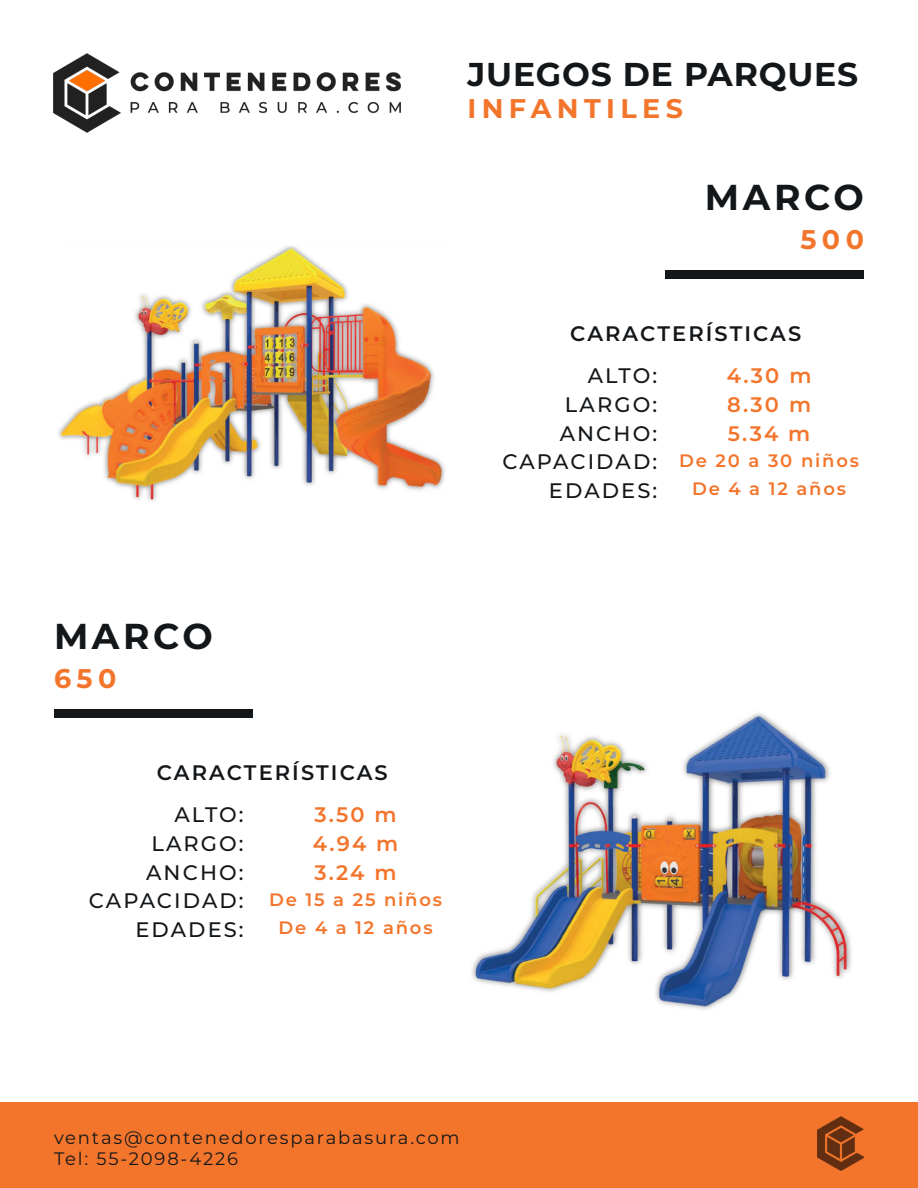
<style>
.page{position:relative;width:918px;height:1188px;background:#fff}
.page>*{position:absolute;margin:0;border:0;box-sizing:border-box;transform-origin:0 0}
.t1{font:700 36px "Montserrat";letter-spacing:.1em;color:#14171a}
.t2{font:700 33px "Montserrat";letter-spacing:.025em;color:#14171a}
.t3{font:700 27px "Montserrat";letter-spacing:.2em;color:#f3752c}
.t4{font:500 21px "Montserrat";letter-spacing:.1em;color:#14171a}
.t5{font:600 21px "Montserrat";letter-spacing:.1em;color:#14171a}
.t6{font:600 21px "Montserrat";letter-spacing:.1em;color:#f3752c}
.t7{font:18px/21.3px "Montserrat";letter-spacing:.1em;color:#14171a}
.t8{font:600 18px "Montserrat";letter-spacing:.1em;color:#f3752c}
</style>
<div class="page">
<div style="left:0;top:1103px;width:918px;height:85px;background:#f3752c"></div>
<img style="left:817px;top:1117px;width:47px;height:54px">
<img style="left:57px;top:246px;width:388px;height:255px">
<img style="left:54px;top:54px;width:347px;height:79px">
<img style="left:472px;top:713px;width:379px;height:297px">
<div style="left:666px;top:270px;width:198px;height:9px;background:#14171a"></div>
<div style="left:54px;top:709px;width:198px;height:9px;background:#14171a"></div>
<p class="t2" style="left:468px;top:50px;width:392px">JUEGOS DE PARQUES</p>
<p class="t3" style="left:468px;top:89px;width:217px">INFANTILES</p>
<p class="t1" style="left:705px;top:171px;width:161px">MARCO</p>
<p class="t3" style="left:800px;top:220px;width:65px">500</p>
<p class="t5" style="left:570px;top:319px;width:233px">CARACTERÍSTICAS</p>
<p class="t4" style="left:588px;top:361px;width:71px">ALTO:</p>
<p class="t6" style="left:727px;top:361px;width:86px">4.30 m</p>
<p class="t4" style="left:565px;top:390px;width:94px">LARGO:</p>
<p class="t6" style="left:727px;top:389px;width:85px">8.30 m</p>
<p class="t4" style="left:560px;top:419px;width:99px">ANCHO:</p>
<p class="t6" style="left:728px;top:418px;width:84px">5.34 m</p>
<p class="t4" style="left:502px;top:447px;width:156px">CAPACIDAD:</p>
<p class="t8" style="left:679px;top:447px;width:181px">De 20 a 30 niños</p>
<p class="t4" style="left:549px;top:476px;width:110px">EDADES:</p>
<p class="t8" style="left:692px;top:476px;width:156px">De 4 a 12 años</p>
<p class="t1" style="left:54px;top:610px;width:161px">MARCO</p>
<p class="t3" style="left:54px;top:659px;width:64px">650</p>
<p class="t5" style="left:157px;top:758px;width:233px">CARACTERÍSTICAS</p>
<p class="t4" style="left:174px;top:800px;width:71px">ALTO:</p>
<p class="t6" style="left:315px;top:800px;width:84px">3.50 m</p>
<p class="t4" style="left:151px;top:829px;width:94px">LARGO:</p>
<p class="t6" style="left:313px;top:828px;width:87px">4.94 m</p>
<p class="t4" style="left:146px;top:858px;width:99px">ANCHO:</p>
<p class="t6" style="left:315px;top:857px;width:84px">3.24 m</p>
<p class="t4" style="left:89px;top:886px;width:156px">CAPACIDAD:</p>
<p class="t4" style="left:135px;top:915px;width:110px">EDADES:</p>
<p class="t8" style="left:269px;top:886px;width:175px">De 15 a 25 niños</p>
<p class="t8" style="left:279px;top:915px;width:156px">De 4 a 12 años</p>
<p class="t7" style="left:54px;top:1126px;width:407px">ventas@contenedoresparabasura.com<br>Tel: 55-2098-4226</p>
</div>
